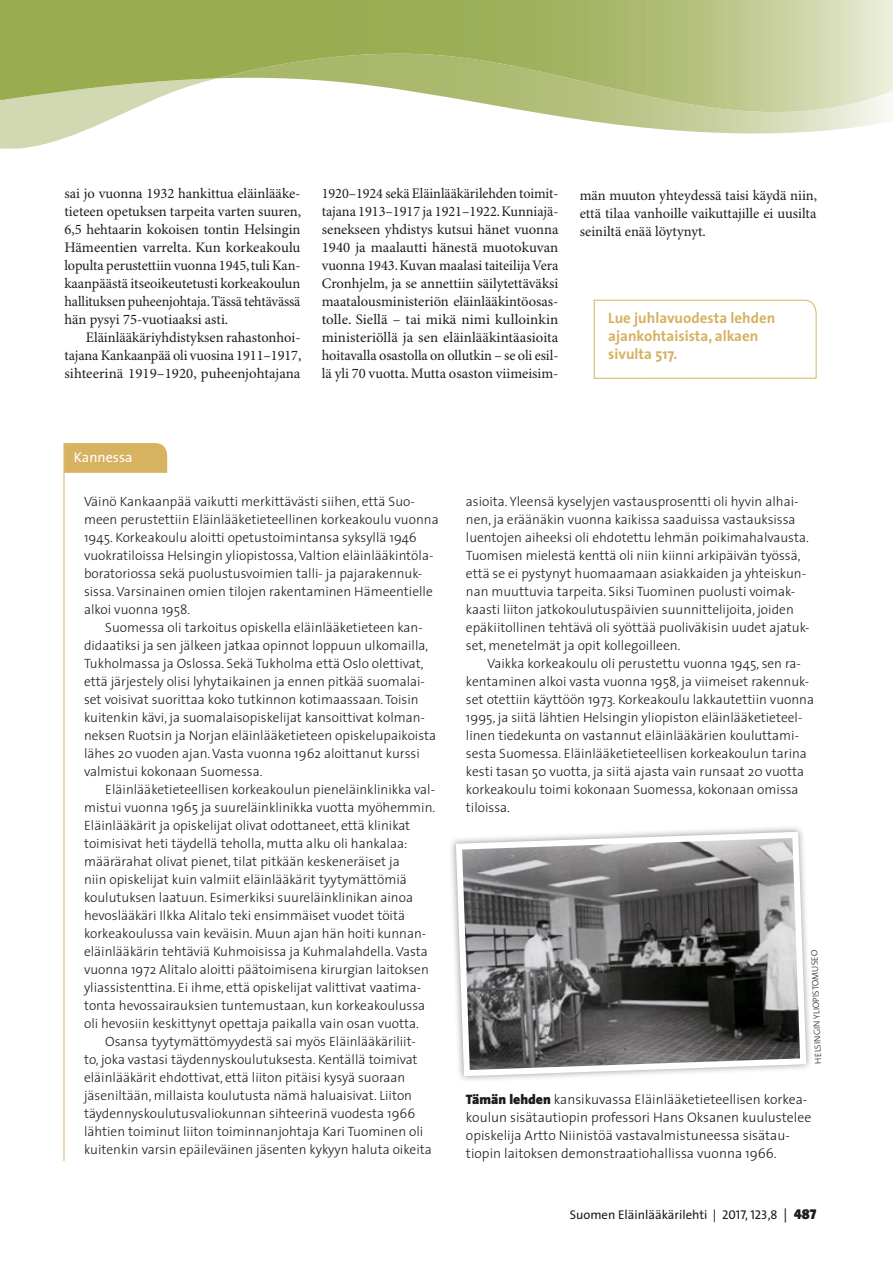
<style>
.page{position:relative;width:893px;height:1263px;background:#fff}
.page>*{position:absolute;margin:0;border:0;box-sizing:border-box;transform-origin:0 0}
.t1{font:700 15px/18px "The Sans";color:#d6b261}
.t2{font:14.55px/18px "Minion Pro";color:#1d1d1b;text-align:justify}
.t3{font:14.25px "The Sans";color:#fff}
.t4{font:300 13.8px/18px "The Sans";color:#1d1d1b}
.t5{font:300 13.5px/18px "The Sans";color:#1d1d1b}
.t6{font:12.75px "The Sans";color:#1d1d1b}
.t7{font:300 9px "The Sans";color:#1d1d1b}
.s1{font-weight:900}
.s2{font-family:"The Sans Caps"}
.s3{font-family:"The Sans Caps";font-size:14.25px}
.s4{font-family:"The Sans Black Caps";font-size:14.25px}
</style>
<div class="page">
<svg style="left:594px;top:300px;width:222px;height:79px"></svg>
<svg style="left:0;top:0;width:78px;height:149px"></svg>
<svg style="left:1px;top:112px;width:888px;height:21px"></svg>
<img style="left:1px;top:0;width:892px;height:112px">
<svg style="left:65px;top:443px;width:102px;height:30px;background:#d6b363"></svg>
<hr style="left:64px;top:443px;width:1px;height:718px;background:#d6b261">
<svg style="left:453px;top:829px;width:356px;height:250px;background:#828182"></svg>
<p class="t2" style="left:64px;top:185px;width:238px">sai jo vuonna 1932 hankittua eläinlääke&shy;tieteen opetuksen tarpeita varten suuren, 6,5 hehtaarin kokoisen tontin Helsingin Hämeentien varrelta. Kun korkeakoulu lopulta perustettiin vuonna 1945, tuli Kan&shy;kaanpäästä itseoikeutetusti korkeakoulun hallituksen puheenjohtaja. Tässä tehtävässä hän pysyi 75-vuotiaaksi asti.</p>
<p class="t2" style="left:64px;top:329px;width:238px;text-indent:21px">Eläinlääkäriyhdistyksen rahastonhoi&shy;tajana Kankaanpää oli vuosina 1911–1917, sihteerinä 1919–1920, puheenjohtajana</p>
<p class="t2" style="left:322px;top:185px;width:238px">1920–1924 sekä Eläinlääkärilehden toimit&shy;tajana 1913–1917 ja 1921–1922. Kunniajä&shy;senekseen yhdistys kutsui hänet vuonna 1940 ja maalautti hänestä muotokuvan vuonna 1943. Kuvan maalasi taiteilija Vera Cronhjelm, ja se annettiin säilytettäväksi maatalousministeriön eläinlääkintöosas&shy;tolle. Siellä – tai mikä nimi kulloinkin ministeriöllä ja sen eläinlääkintäasioita hoitavalla osastolla on ollutkin – se oli esil&shy;lä yli 70 vuotta. Mutta osaston viimeisim-</p>
<p class="t2" style="left:580px;top:187px;width:239px">män muuton yhteydessä taisi käydä niin, että tilaa vanhoille vaikuttajille ei uusilta seiniltä enää löytynyt.</p>
<p class="t1" style="left:608px;top:309px;width:169px">Lue juhlavuodesta lehden ajankohtaisista, alkaen sivulta 517.</p>
<p class="t3" style="left:74px;top:445px;width:60px">Kannessa</p>
<p class="t5" style="left:84px;top:492px;width:356px">Väinö Kankaanpää vaikutti merkittävästi siihen, että Suo&shy;meen perustettiin Eläinlääketieteellinen korkeakoulu vuonna 1945. Korkeakoulu aloitti opetustoimintansa syksyllä 1946 vuokratiloissa Helsingin yliopistossa, Valtion eläinlääkintöla&shy;boratoriossa sekä puolustusvoimien talli- ja pajarakennuk&shy;sissa. Varsinainen omien tilojen rakentaminen Hämeentielle alkoi vuonna 1958.</p>
<p class="t5" style="left:84px;top:618px;width:354px;text-indent:21px">Suomessa oli tarkoitus opiskella eläinlääketieteen kan&shy;didaatiksi ja sen jälkeen jatkaa opinnot loppuun ulkomailla, Tukholmassa ja Oslossa. Sekä Tukholma että Oslo olettivat, että järjestely olisi lyhytaikainen ja ennen pitkää suomalai&shy;set voisivat suorittaa koko tutkinnon kotimaassaan. Toisin kuitenkin kävi, ja suomalaisopiskelijat kansoittivat kolman&shy;neksen Ruotsin ja Norjan eläinlääketieteen opiskelupaikoista lähes 20 vuoden ajan. Vasta vuonna 1962 aloittanut kurssi valmistui kokonaan Suomessa.</p>
<p class="t5" style="left:84px;top:780px;width:353px;text-indent:21px">Eläinlääketieteellisen korkeakoulun pieneläinklinikka val&shy;mistui vuonna 1965 ja suureläinklinikka vuotta myöhemmin.<br>Eläinlääkärit ja opiskelijat olivat odottaneet, että klinikat toimisivat heti täydellä teholla, mutta alku oli hankalaa: määrärahat olivat pienet, tilat pitkään keskeneräiset ja<br>niin opiskelijat kuin valmiit eläinlääkärit tyytymättömiä koulutuksen laatuun. Esimerkiksi suureläinklinikan ainoa hevoslääkäri Ilkka Alitalo teki ensimmäiset vuodet töitä korkeakoulussa vain keväisin. Muun ajan hän hoiti kunnan&shy;eläinlääkärin tehtäviä Kuhmoisissa ja Kuhmalahdella. Vasta vuonna 1972 Alitalo aloitti päätoimisena kirurgian laitoksen yliassistenttina. Ei ihme, että opiskelijat valittivat vaatima&shy;tonta hevossairauksien tuntemustaan, kun korkeakoulussa oli hevosiin keskittynyt opettaja paikalla vain osan vuotta.</p>
<p class="t5" style="left:84px;top:1032px;width:349px;text-indent:21px">Osansa tyytymättömyydestä sai myös Eläinlääkäriliit&shy;to, joka vastasi täydennyskoulutuksesta. Kentällä toimivat eläinlääkärit ehdottivat, että liiton pitäisi kysyä suoraan jäseniltään, millaista koulutusta nämä haluaisivat. Liiton täydennyskoulutusvaliokunnan sihteerinä vuodesta 1966 lähtien toiminut liiton toiminnanjohtaja Kari Tuominen oli kuitenkin varsin epäileväinen jäsenten kykyyn haluta oikeita</p>
<p class="t5" style="left:466px;top:492px;width:345px">asioita. Yleensä kyselyjen vastausprosentti oli hyvin alhai&shy;nen, ja eräänäkin vuonna kaikissa saaduissa vastauksissa luentojen aiheeksi oli ehdotettu lehmän poikimahalvausta.<br>Tuomisen mielestä kenttä oli niin kiinni arkipäivän työssä, että se ei pystynyt huomaamaan asiakkaiden ja yhteiskun&shy;nan muuttuvia tarpeita. Siksi Tuominen puolusti voimak&shy;kaasti liiton jatkokoulutuspäivien suunnittelijoita, joiden epäkiitollinen tehtävä oli syöttää puoliväkisin uudet ajatuk&shy;set, menetelmät ja opit kollegoilleen.</p>
<p class="t5" style="left:466px;top:654px;width:350px;text-indent:21px">Vaikka korkeakoulu oli perustettu vuonna 1945, sen ra&shy;kentaminen alkoi vasta vuonna 1958, ja viimeiset rakennuk&shy;set otettiin käyttöön 1973. Korkeakoulu lakkautettiin vuonna 1995, ja siitä lähtien Helsingin yliopiston eläinlääketieteel&shy;linen tiedekunta on vastannut eläinlääkärien kouluttami&shy;sesta Suomessa. Eläinlääketieteellisen korkeakoulun tarina kesti tasan 50 vuotta, ja siitä ajasta vain runsaat 20 vuotta korkeakoulu toimi kokonaan Suomessa, kokonaan omissa tiloissa.</p>
<p class="t7" style="left:811px;top:1064px;width:115px;rotate:-92deg">HELSINGIN YLIOPISTOMUSEO</p>
<p class="t4" style="left:466px;top:1090px;width:347px"><span class="s1">Tämän lehden</span> kansikuvassa Eläinlääketieteellisen korkea&shy;koulun sisätautiopin professori Hans Oksanen kuulustelee opiskelija Artto Niinistöä vastavalmistuneessa sisätau&shy;tiopin laitoksen demonstraatiohallissa vuonna 1966.</p>
<p class="t6" style="left:570px;top:1204px;width:248px">Suomen Eläinlääkärilehti | <span class="s2">2017, 123,8</span> <span class="s3">|</span> <span class="s4">487</span></p>
</div>
